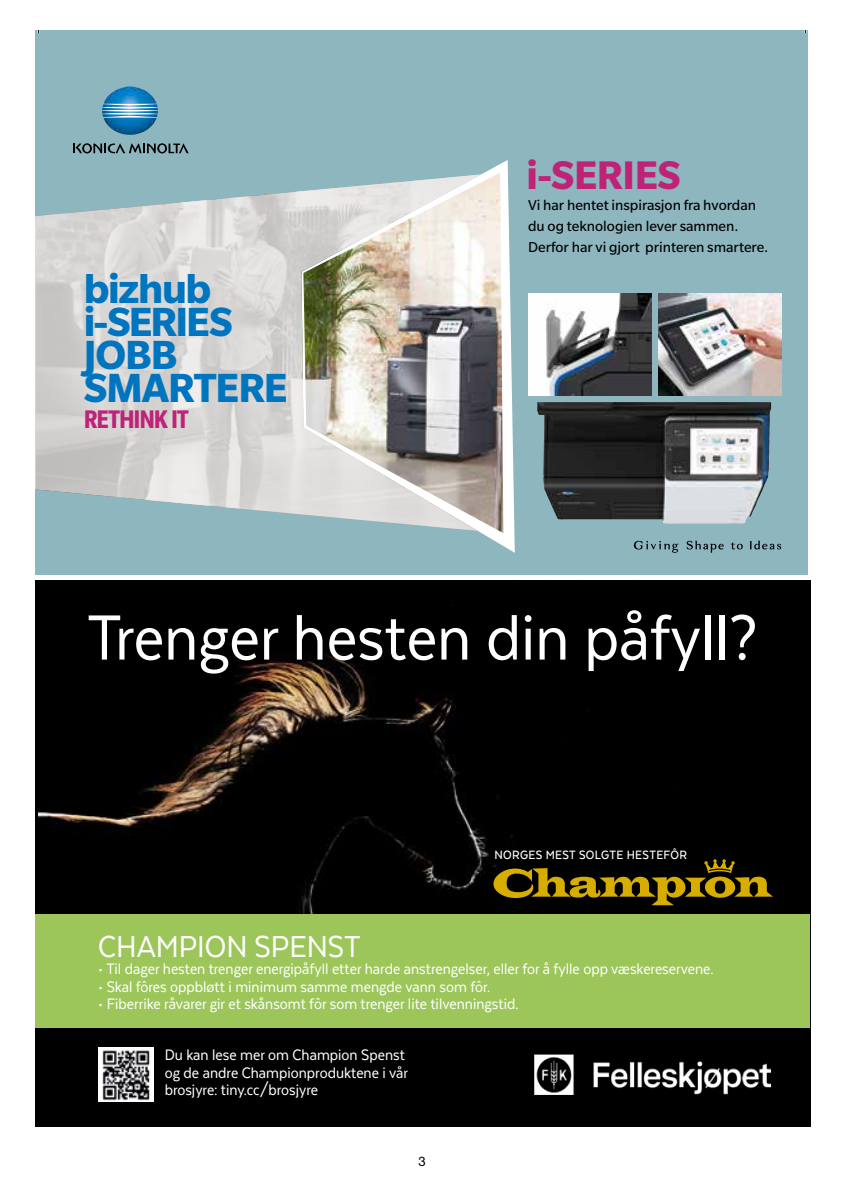
<style>
.page{position:relative;width:844px;height:1191px;background:#fff}
.page>*{position:absolute;margin:0;border:0;box-sizing:border-box;transform-origin:0 0}
.t1{font:73.5px "Texta Narrow";color:#fff}
.t2{font:700 44.27px/33.2px "Slate Std";letter-spacing:-.025em;color:#0075bf}
.t3{font:700 43.4px "Slate Std";letter-spacing:-.01em;color:#be2378}
.t4{font:35px "Texta Narrow";color:#fff}
.t5{font:700 condensed 27.65px "Slate Std";letter-spacing:-.045em;color:#be2378}
.t6{font:17.5px/17.5px "Texta Narrow";color:#fff}
.t7{font:15.58px/20.8px "Slate Std";color:#000}
.t8{font:500 13.83px "Texta Narrow";letter-spacing:.025em;color:#fff}
.t9{font:13.12px "Helvetica Neue";color:#000}
</style>
<div class="page">
<div style="left:36px;top:580px;width:773px;height:546px;background:#000"></div>
<img style="left:39px;top:654px;width:517px;height:260px">
<div style="left:36px;top:914px;width:773px;height:114px;background:#9cc65a"></div>
<img style="left:99px;top:1047px;width:54px;height:54px">
<svg style="left:493px;top:859px;width:279px;height:46px"></svg>
<img style="left:534px;top:1054px;width:236px;height:40px">
<div style="left:36px;top:31px;width:772px;height:544px;background:#8eb6be"></div>
<svg style="left:481px;top:160px;width:33px;height:392px;fill:#fff"></svg>
<img style="left:478px;top:173px;width:25px;height:360px">
<svg style="left:36px;top:174px;width:444px;height:357px"></svg>
<div style="left:49px;top:240px;width:272px;height:223px;background:#fff;opacity:.1"></div>
<img style="left:102px;top:86px;width:56px;height:49px">
<svg style="left:73px;top:143px;width:116px;height:10px"></svg>
<svg style="left:686px;top:540px;width:37px;height:13px"></svg>
<svg style="left:750px;top:540px;width:31px;height:9px"></svg>
<svg style="left:633px;top:541px;width:45px;height:12px"></svg>
<svg style="left:730px;top:542px;width:12px;height:7px"></svg>
<img style="left:528px;top:293px;width:123px;height:103px">
<img style="left:658px;top:293px;width:123px;height:103px">
<img style="left:537px;top:402px;width:234px;height:122px">
<svg style="left:808px;top:580px;width:3px;height:5px"></svg>
<svg style="left:36px;top:594px;width:4px;height:11px"></svg>
<h3 class="t3" style="left:526px;top:152px;width:156px">i-SERIES</h3>
<h2 class="t2" style="left:84px;top:271px;width:205px">bizhub i-SERIES<br>JOBB<br>SMARTERE</h2>
<h3 class="t5" style="left:84px;top:405px;width:106px">RETHINK IT</h3>
<p class="t7" style="left:528px;top:195px;width:241px">Vi har hentet inspirasjon fra hvordan du og teknologien lever sammen.<br>Derfor har vi gjort printeren smartere.</p>
<h1 class="t1" style="left:87px;top:600px;width:671px">Trenger hesten din påfyll?</h1>
<p class="t8" style="left:494px;top:848px;width:194px">NORGES MEST SOLGTE HESTEFÔR</p>
<h3 class="t4" style="left:98px;top:928px;width:264px">CHAMPION SPENST</h3>
<p class="t6" style="left:98px;top:960px;width:616px">• Til dager hesten trenger energipåfyll etter harde anstrengelser, eller for å fylle opp væskereservene.</p>
<p class="t6" style="left:98px;top:977px;width:393px">• Skal fôres oppbløtt i minimum samme mengde vann som fôr.</p>
<p class="t6" style="left:98px;top:995px;width:422px">• Fiberrike råvarer gir et skånsomt fôr som trenger lite tilvenningstid.</p>
<p class="t6" style="left:165px;top:1046px;width:245px">Du kan lese mer om Champion Spenst og de andre Championproduktene i vår brosjyre: tiny.cc/brosjyre</p>
<p class="t9" style="left:418px;top:1153px;width:9px">3</p>
</div>
